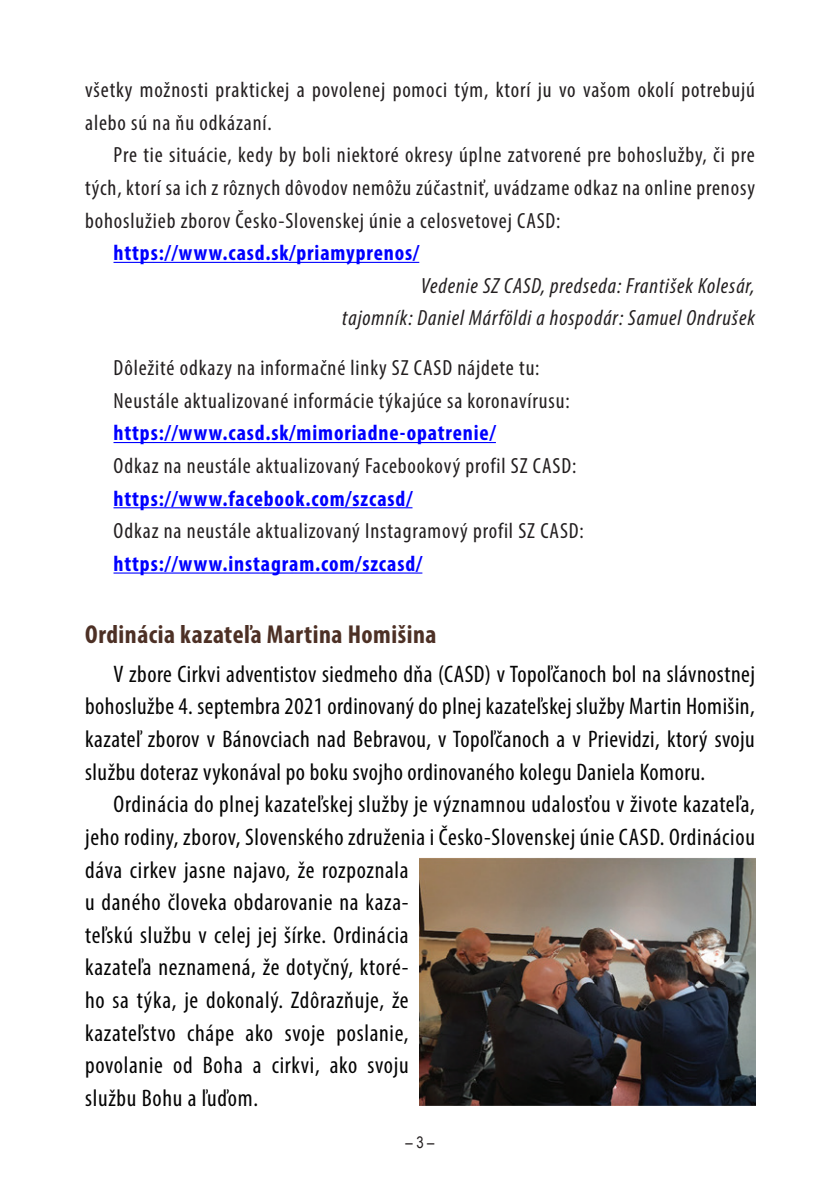
<style>
.page{position:relative;width:840px;height:1191px;background:#fff}
.page>*{position:absolute;margin:0;border:0;box-sizing:border-box;transform-origin:0 0}
.Nadpis_maly{font:700 condensed 26px "Myriad Pro";letter-spacing:.02em;color:#4d3025}
.Zakladny{font:condensed 24px/32.6px "Myriad Pro";letter-spacing:.03em;color:#050505;text-align:justify}
.Zakladny-2{font:condensed 22px/32.6px "Myriad Pro";letter-spacing:.04em;color:#231f20}
.www_podciarknute{font:700 condensed 22px "Myriad Pro";letter-spacing:.04em;color:#00f}
.Podpis{font:italic condensed 22px/32.6px "Myriad Pro";letter-spacing:.04em;color:#231f20;text-align:right}
.t1{font:16px "Arial Narrow";color:#231f20}
</style>
<div class="page">
<hr style="left:113px;top:262px;width:306px;height:1px;background:#00f">
<hr style="left:113px;top:442px;width:382px;height:1px;background:#00f">
<hr style="left:113px;top:507px;width:299px;height:1px;background:#00f">
<hr style="left:113px;top:572px;width:309px;height:1px;background:#00f">
<img style="left:420px;top:857px;width:334px;height:249px">
<p class="Zakladny-2" style="left:85px;top:73px;width:670px">všetky možnosti praktickej a povolenej pomoci tým, ktorí ju vo vašom okolí potrebujú alebo sú na ňu odkázaní.</p>
<p class="Zakladny-2" style="left:85px;top:138px;width:671px;text-align:justify;text-indent:28px">Pre tie situácie, kedy by boli niektoré okresy úplne zatvorené pre bohoslužby, či pre tých, ktorí sa ich z rôznych dôvodov nemôžu zúčastniť, uvádzame odkaz na online prenosy bohoslužieb zborov Česko-Slovenskej únie a celosvetovej CASD:</p>
<p class="www_podciarknute" style="left:113px;top:239px;width:307px">https://www.casd.sk/priamyprenos/</p>
<p class="Podpis" style="left:342px;top:269px;width:414px">Vedenie SZ CASD, predseda: František Kolesár,<br>tajomník: Daniel Márföldi a hospodár: Samuel Ondrušek</p>
<p class="Zakladny-2" style="left:113px;top:351px;width:427px">Dôležité odkazy na informačné linky SZ CASD nájdete tu:</p>
<p class="Zakladny-2" style="left:113px;top:384px;width:457px">Neustále aktualizované informácie týkajúce sa koronavírusu:</p>
<p class="www_podciarknute" style="left:113px;top:419px;width:383px">https://www.casd.sk/mimoriadne-opatrenie/</p>
<p class="Zakladny-2" style="left:113px;top:449px;width:464px">Odkaz na neustále aktualizovaný Facebookový profil SZ CASD:</p>
<p class="www_podciarknute" style="left:113px;top:484px;width:300px">https://www.facebook.com/szcasd/</p>
<p class="Zakladny-2" style="left:113px;top:514px;width:471px">Odkaz na neustále aktualizovaný Instagramový profil SZ CASD:</p>
<p class="www_podciarknute" style="left:113px;top:550px;width:310px">https://www.instagram.com/szcasd/</p>
<p class="Nadpis_maly" style="left:85px;top:618px;width:353px">Ordinácia kazateľa Martina Homišina</p>
<p class="Zakladny" style="left:85px;top:657px;width:671px;text-indent:28px">V zbore Cirkvi adventistov siedmeho dňa (CASD) v Topoľčanoch bol na slávnostnej bohoslužbe 4. septembra 2021 ordinovaný do plnej kazateľskej služby Martin Homišin, kazateľ zborov v Bánovciach nad Bebravou, v Topoľčanoch a v Prievidzi, ktorý svoju službu doteraz vykonával po boku svojho ordinovaného kolegu Daniela Komoru.</p>
<p class="Zakladny" style="left:85px;top:787px;width:671px;text-align:left;text-indent:28px">Ordinácia do plnej kazateľskej služby je významnou udalosťou v živote kazateľa, jeho rodiny, zborov, Slovenského združenia i Česko-Slovenskej únie CASD. Ordináciou dáva cirkev jasne najavo, že rozpoznala<br>u daného človeka obdarovanie na kaza-<br>teľskú službu v celej jej šírke. Ordinácia<br>kazateľa neznamená, že dotyčný, ktoré-<br>ho sa týka, je dokonalý. Zdôrazňuje, že<br>kazateľstvo chápe ako svoje poslanie,<br>povolanie od Boha a cirkvi, ako svoju<br>službu Bohu a ľuďom.</p>
<p class="t1" style="left:405px;top:1130px;width:31px">– 3 –</p>
</div>
